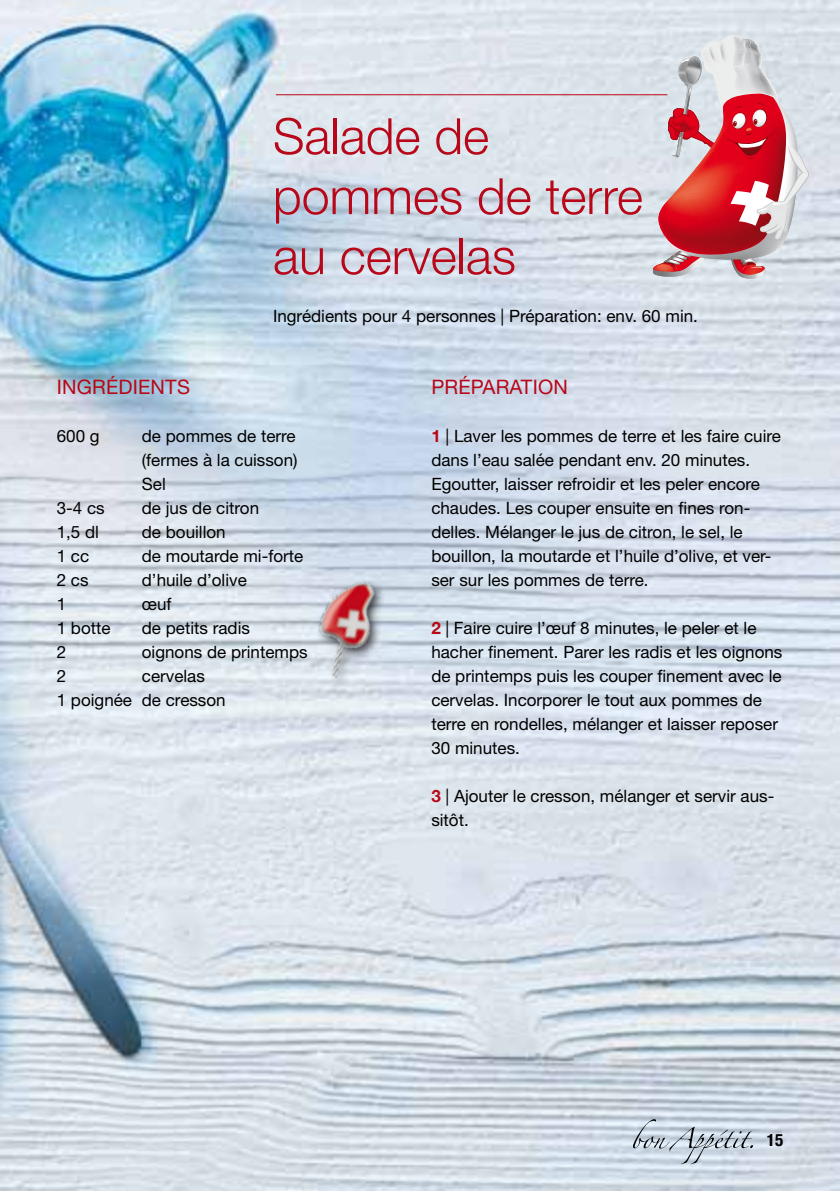
<style>
.page{position:relative;width:840px;height:1191px;background:#fff}
.page>*{position:absolute;margin:0;border:0;box-sizing:border-box;transform-origin:0 0}
.t1{font:300 50px/60px "Helvetica Neue";color:#b80718}
.t2{font:20px "Helvetica Neue LT Std";letter-spacing:.01em;color:#b80718}
.t3{font:17px/24px "Helvetica Neue LT Std";color:#000}
.t4{font:700 condensed 17px "Helvetica Neue LT Std";color:#000}
.s1{font-family:"Helvetica Neue";font-weight:700;color:#b80718}
</style>
<div class="page">
<img style="left:0;top:0;width:839px;height:1191px">
<svg style="left:632px;top:1119px;width:120px;height:45px;background:#bdc8d3"></svg>
<svg style="left:651px;top:35px;width:157px;height:244px;background:#d3959c"></svg>
<div style="left:315px;top:578px;width:71px;height:111px;background:#000;opacity:.75"></div>
<img style="left:303px;top:547px;width:126px;height:132px">
<hr style="left:276px;top:94px;width:391px;height:1px;background:#b80718">
<h1 class="t1" style="left:273px;top:105px;width:371px">Salade de pommes de terre au cervelas</h1>
<p class="t3" style="left:273px;top:304px;width:426px">Ingrédients pour 4 personnes | Préparation: env. 60 min.</p>
<p class="t2" style="left:57px;top:375px;width:21px">Ingr</p>
<p class="t2" style="left:106px;top:375px;width:25px">édien</p>
<p class="t2" style="left:165px;top:375px;width:23px">ts</p>
<p class="t3" style="left:57px;top:424px;width:44px">600 g</p>
<p class="t3" style="left:142px;top:424px;width:157px;text-align:justify">de pommes de terre (fermes à la cuisson)<br>Sel</p>
<p class="t3" style="left:57px;top:496px;width:49px">3-4 cs</p>
<p class="t3" style="left:142px;top:496px;width:119px">de jus de citron</p>
<p class="t3" style="left:57px;top:520px;width:44px">1,5 dl</p>
<p class="t3" style="left:142px;top:520px;width:85px">de bouillon</p>
<p class="t3" style="left:57px;top:544px;width:34px">1 cc</p>
<p class="t3" style="left:142px;top:544px;width:163px">de moutarde mi-forte</p>
<p class="t3" style="left:57px;top:568px;width:33px">2 cs</p>
<p class="t3" style="left:142px;top:568px;width:106px">d’huile d’olive</p>
<p class="t3" style="left:57px;top:592px;width:11px">1</p>
<p class="t3" style="left:142px;top:592px;width:31px">œuf</p>
<p class="t3" style="left:57px;top:616px;width:55px">1 botte</p>
<p class="t3" style="left:142px;top:616px;width:110px">de petits radis</p>
<p class="t3" style="left:57px;top:640px;width:11px">2</p>
<p class="t3" style="left:142px;top:640px;width:167px">oignons de printemps</p>
<p class="t3" style="left:57px;top:664px;width:11px">2</p>
<p class="t3" style="left:57px;top:664px;width:170px;text-indent:85px">cervelas<br>1 poignée de cresson</p>
<p class="t2" style="left:431px;top:375px;width:54px">Prépara</p>
<p class="t2" style="left:520px;top:375px;width:24px">tion</p>
<p class="t3" style="left:431px;top:424px;width:351px"><span class="s1">1</span> | Laver les pommes de terre et les faire cuire dans l’eau salée pendant env. 20 minutes.<br>Egoutter, laisser refroidir et les peler encore chaudes. Les couper ensuite en fines ron&shy;delles. Mélanger le jus de citron, le sel, le bouillon, la moutarde et l’huile d’olive, et ver&shy;ser sur les pommes de terre.</p>
<p class="t3" style="left:431px;top:616px;width:352px"><span class="s1">2</span> | Faire cuire l’œuf 8 minutes, le peler et le hacher finement. Parer les radis et les oignons de printemps puis les couper finement avec le cervelas. Incorporer le tout aux pommes de terre en rondelles, mélanger et laisser reposer 30 minutes.</p>
<p class="t3" style="left:431px;top:784px;width:344px"><span class="s1">3</span> | Ajouter le cresson, mélanger et servir aus&shy;sitôt.</p>
<p class="t4" style="left:766px;top:1130px;width:18px">15</p>
</div>
